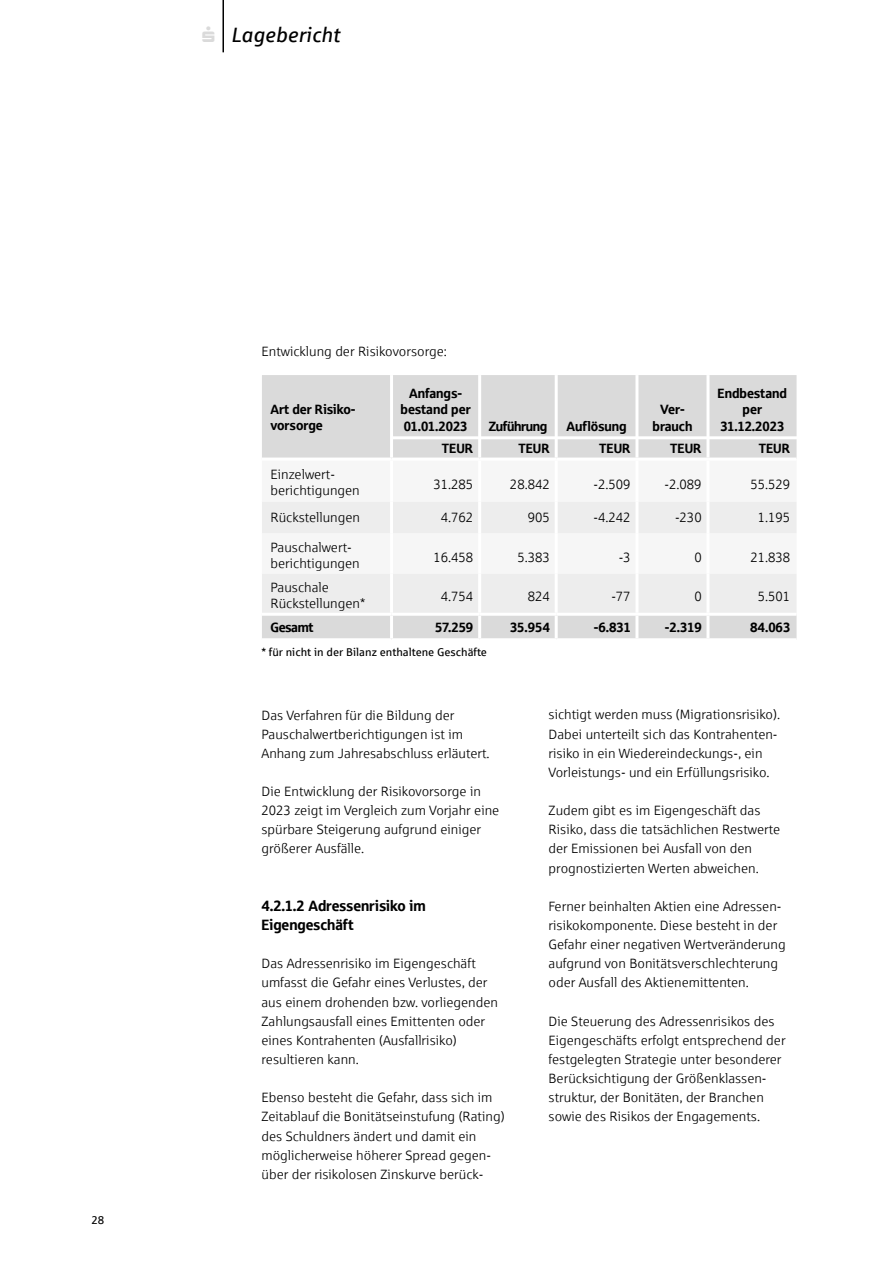
<style>
.page{position:relative;width:893px;height:1263px;background:#fff}
.page>*{position:absolute;margin:0;border:0;box-sizing:border-box;transform-origin:0 0}
.t1{font:italic 20.7px "Sparkasse Rg";color:#000}
.t2{font:15px/19.2px "Sparkasse Head";color:#000}
.t3{font:13.5px/19.2px "Sparkasse Lt";color:#000}
.t4{font:13.5px/16.5px "Sparkasse Head";color:#000;text-align:center}
.t5{font:13.5px/22.2px "Sparkasse Head";letter-spacing:-.025em;color:#000;text-align:right}
.t6{font:11.25px "Sparkasse Rg";color:#000}
.s1{color:#dadada}
.s2{font-family:"Sparkasse Lt";font-style:normal;color:#fff}
</style>
<div class="page">
<hr style="left:222px;top:0;width:2px;height:52px;background:#000">
<div style="left:262px;top:375px;width:534px;height:264px;background:#dadada"></div>
<div style="left:262px;top:459px;width:534px;height:43px;background:#f6f6f6"></div>
<svg style="left:262px;top:502px;width:534px;height:112px;fill:#ededed"></svg>
<hr style="left:390px;top:375px;width:3px;height:83px;background:#fff">
<hr style="left:478px;top:375px;width:3px;height:83px;background:#fff">
<hr style="left:555px;top:375px;width:3px;height:83px;background:#fff">
<hr style="left:635px;top:375px;width:3px;height:83px;background:#fff">
<hr style="left:706px;top:375px;width:3px;height:83px;background:#fff">
<hr style="left:390px;top:502px;width:3px;height:31px;background:#fff">
<hr style="left:478px;top:502px;width:3px;height:31px;background:#fff">
<hr style="left:555px;top:502px;width:3px;height:31px;background:#fff">
<hr style="left:635px;top:502px;width:3px;height:31px;background:#fff">
<hr style="left:706px;top:502px;width:3px;height:31px;background:#fff">
<hr style="left:390px;top:533px;width:3px;height:41px;background:#fff">
<hr style="left:478px;top:533px;width:3px;height:41px;background:#fff">
<hr style="left:555px;top:533px;width:3px;height:41px;background:#fff">
<hr style="left:635px;top:533px;width:3px;height:41px;background:#fff">
<hr style="left:706px;top:533px;width:3px;height:41px;background:#fff">
<hr style="left:390px;top:574px;width:3px;height:39px;background:#fff">
<hr style="left:478px;top:574px;width:3px;height:39px;background:#fff">
<hr style="left:555px;top:574px;width:3px;height:39px;background:#fff">
<hr style="left:635px;top:574px;width:3px;height:39px;background:#fff">
<hr style="left:706px;top:574px;width:3px;height:39px;background:#fff">
<hr style="left:262px;top:458px;width:129px;height:3px;background:#fff">
<hr style="left:392px;top:458px;width:88px;height:3px;background:#fff">
<hr style="left:390px;top:460px;width:3px;height:42px;background:#fff">
<hr style="left:480px;top:458px;width:76px;height:3px;background:#fff">
<hr style="left:478px;top:460px;width:3px;height:42px;background:#fff">
<hr style="left:556px;top:458px;width:81px;height:3px;background:#fff">
<hr style="left:555px;top:460px;width:3px;height:42px;background:#fff">
<hr style="left:637px;top:458px;width:71px;height:3px;background:#fff">
<hr style="left:635px;top:460px;width:3px;height:42px;background:#fff">
<hr style="left:708px;top:458px;width:88px;height:3px;background:#fff">
<hr style="left:706px;top:460px;width:3px;height:42px;background:#fff">
<hr style="left:262px;top:638px;width:129px;height:3px;background:#fff">
<hr style="left:392px;top:638px;width:88px;height:3px;background:#fff">
<hr style="left:480px;top:638px;width:76px;height:3px;background:#fff">
<hr style="left:556px;top:638px;width:81px;height:3px;background:#fff">
<hr style="left:637px;top:638px;width:71px;height:3px;background:#fff">
<hr style="left:708px;top:638px;width:88px;height:3px;background:#fff">
<hr style="left:262px;top:613px;width:129px;height:3px;background:#fff">
<hr style="left:392px;top:613px;width:88px;height:3px;background:#fff">
<hr style="left:390px;top:616px;width:3px;height:22px;background:#fff">
<hr style="left:480px;top:613px;width:76px;height:3px;background:#fff">
<hr style="left:478px;top:616px;width:3px;height:22px;background:#fff">
<hr style="left:556px;top:613px;width:81px;height:3px;background:#fff">
<hr style="left:555px;top:616px;width:3px;height:22px;background:#fff">
<hr style="left:637px;top:613px;width:71px;height:3px;background:#fff">
<hr style="left:635px;top:616px;width:3px;height:22px;background:#fff">
<hr style="left:708px;top:613px;width:88px;height:3px;background:#fff">
<hr style="left:706px;top:616px;width:3px;height:22px;background:#fff">
<hr style="left:392px;top:436px;width:408px;height:3px;background:#fff">
<h1 class="t1" style="left:203px;top:22px;width:139px"><span class="s1">▲</span> <span class="s2">I</span> Lagebericht</h1>
<p class="t6" style="left:91px;top:1213px;width:14px">28</p>
<p class="t3" style="left:261px;top:341px;width:187px">Entwicklung der Risikovorsorge:</p>
<p class="t4" style="left:270px;top:400px;width:86px;text-align:left">Art der Risiko&shy;vorsorge</p>
<p class="t4" style="left:401px;top:384px;width:72px">Anfangs&shy;bestand per<br>01.01.2023</p>
<p class="t4" style="left:442px;top:439px;width:33px">TEUR</p>
<p class="t5" style="left:489px;top:414px;width:63px">Zuführung<br>TEUR</p>
<p class="t4" style="left:566px;top:414px;width:66px;line-height:22.2px;text-align:right">Auflösung<br>TEUR</p>
<p class="t4" style="left:653px;top:401px;width:41px">Ver&shy;brauch</p>
<p class="t4" style="left:670px;top:439px;width:33px">TEUR</p>
<p class="t4" style="left:718px;top:384px;width:71px">Endbestand per<br>31.12.2023</p>
<p class="t4" style="left:759px;top:439px;width:33px">TEUR</p>
<p class="t3" style="left:270px;top:466px;width:91px;line-height:16.5px">Einzelwert&shy;berichtigungen</p>
<p class="t3" style="left:433px;top:474px;width:41px">31.285</p>
<p class="t3" style="left:510px;top:474px;width:41px">28.842</p>
<p class="t3" style="left:593px;top:474px;width:39px">-2.509</p>
<p class="t3" style="left:664px;top:474px;width:39px">-2.089</p>
<p class="t3" style="left:750px;top:474px;width:41px">55.529</p>
<p class="t3" style="left:270px;top:508px;width:91px">Rückstellungen</p>
<p class="t3" style="left:441px;top:508px;width:34px">4.762</p>
<p class="t3" style="left:528px;top:508px;width:24px">905</p>
<p class="t3" style="left:593px;top:508px;width:39px">-4.242</p>
<p class="t3" style="left:675px;top:508px;width:28px">-230</p>
<p class="t3" style="left:758px;top:508px;width:34px">1.195</p>
<p class="t3" style="left:270px;top:539px;width:91px;line-height:16.5px">Pauschalwert&shy;berichtigungen</p>
<p class="t3" style="left:433px;top:547px;width:41px">16.458</p>
<p class="t3" style="left:517px;top:547px;width:34px">5.383</p>
<p class="t3" style="left:619px;top:547px;width:13px">-3</p>
<p class="t3" style="left:694px;top:547px;width:9px">0</p>
<p class="t3" style="left:750px;top:547px;width:41px">21.838</p>
<p class="t3" style="left:270px;top:578px;width:96px;line-height:16.5px">Pauschale<br>Rückstellungen*</p>
<p class="t3" style="left:441px;top:587px;width:34px">4.754</p>
<p class="t3" style="left:528px;top:587px;width:24px">824</p>
<p class="t3" style="left:611px;top:587px;width:21px">-77</p>
<p class="t3" style="left:694px;top:587px;width:9px">0</p>
<p class="t3" style="left:758px;top:587px;width:34px">5.501</p>
<p class="t4" style="left:270px;top:618px;width:45px">Gesamt</p>
<p class="t4" style="left:435px;top:618px;width:40px">57.259</p>
<p class="t4" style="left:510px;top:618px;width:41px">35.954</p>
<p class="t4" style="left:594px;top:618px;width:38px">-6.831</p>
<p class="t4" style="left:665px;top:618px;width:38px">-2.319</p>
<p class="t4" style="left:750px;top:618px;width:42px">84.063</p>
<p class="t6" style="left:261px;top:646px;width:227px">* für nicht in der Bilanz enthaltene Geschäfte</p>
<p class="t3" style="left:261px;top:705px;width:230px">Das Verfahren für die Bildung der<br>Pauschalwertberichtigungen ist im<br>Anhang zum Jahresabschluss erläutert.</p>
<p class="t3" style="left:261px;top:781px;width:239px">Die Entwicklung der Risikovorsorge in 2023 zeigt im Vergleich zum Vorjahr eine spürbare Steigerung aufgrund einiger größerer Ausfälle.</p>
<p class="t2" style="left:261px;top:895px;width:166px">4.2.1.2 Adressenrisiko im<br>Eigengeschäft</p>
<p class="t3" style="left:261px;top:954px;width:238px">Das Adressenrisiko im Eigengeschäft umfasst die Gefahr eines Verlustes, der aus einem drohenden bzw. vorliegenden Zahlungsausfall eines Emittenten oder eines Kontrahenten (Ausfallrisiko) resultieren kann.</p>
<p class="t3" style="left:261px;top:1088px;width:245px">Ebenso besteht die Gefahr, dass sich im Zeitablauf die Bonitätseinstufung (Rating) des Schuldners ändert und damit ein möglicherweise höherer Spread gegen&shy;über der risikolosen Zinskurve berück-</p>
<p class="t3" style="left:549px;top:705px;width:233px">sichtigt werden muss (Migrationsrisiko).<br>Dabei unterteilt sich das Kontrahenten&shy;risiko in ein Wiedereindeckungs-, ein Vorleistungs- und ein Erfüllungsrisiko.</p>
<p class="t3" style="left:549px;top:801px;width:233px">Zudem gibt es im Eigengeschäft das Risiko, dass die tatsächlichen Restwerte der Emissionen bei Ausfall von den prognostizierten Werten abweichen.</p>
<p class="t3" style="left:549px;top:896px;width:239px">Ferner beinhalten Aktien eine Adressen&shy;risikokomponente. Diese besteht in der Gefahr einer negativen Wertveränderung aufgrund von Bonitätsverschlechterung oder Ausfall des Aktienemittenten.</p>
<p class="t3" style="left:549px;top:1011px;width:239px">Die Steuerung des Adressenrisikos des Eigengeschäfts erfolgt entsprechend der festgelegten Strategie unter besonderer Berücksichtigung der Größenklassen&shy;struktur, der Bonitäten, der Branchen sowie des Risikos der Engagements.</p>
</div>
